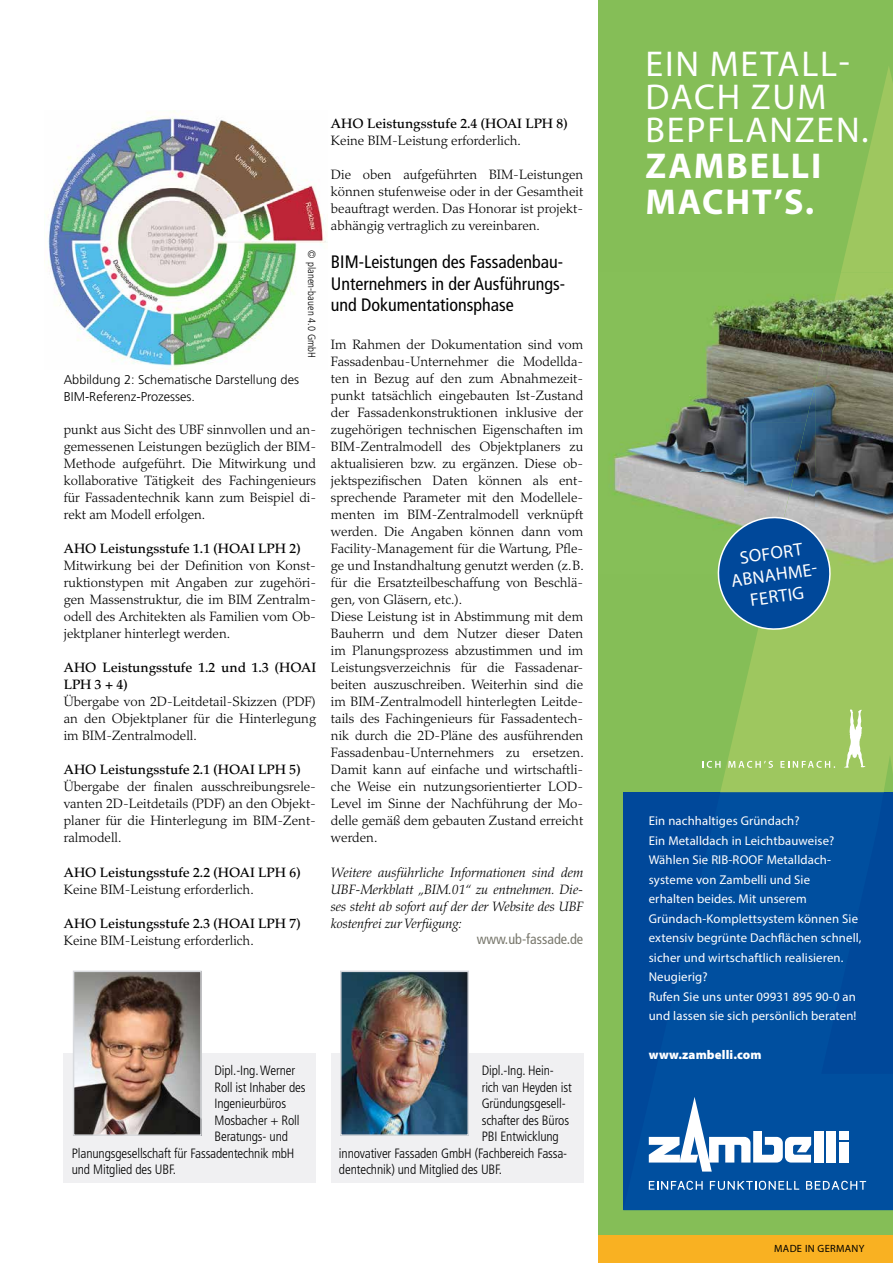
<style>
.page{position:relative;width:893px;height:1263px;background:#fff}
.page>*{position:absolute;margin:0;border:0;box-sizing:border-box;transform-origin:0 0}
.t1{font:36px/33px "Myriad Pro";letter-spacing:.05em;color:#fff}
.t2{font:700 36px/36px "Myriad Pro";letter-spacing:.05em;color:#fff}
.t3{font:condensed 18px/21.3px "Frutiger";color:#000;text-align:justify}
.t4{font:18px/21.6px "Myriad Pro";color:#fff;text-align:center}
.t5{font:condensed 14.25px "Frutiger";color:#79786d}
.t6{font:300 13.5px/17px "Palatino";color:#000;text-align:justify}
.t7{font:300 condensed 13.5px "Frutiger";letter-spacing:-.01em;color:#000}
.t8{font:500 13.5px/17px "Palatino";color:#000}
.t9{font:italic 300 13.5px/17px "Palatino";color:#000;text-align:justify}
.t10{font:300 condensed 13.5px "Frutiger";letter-spacing:-.035em;color:#000}
.t11{font:12.75px/19.5px "Myriad Pro";letter-spacing:.01em;color:#fff}
.t12{font:300 12.75px/17px "Frutiger";color:#000}
.t13{font:900 12.75px "Myriad Pro";letter-spacing:.01em;color:#fff}
.t14{font:300 condensed 10.5px "Frutiger";color:#000}
.t15{font:10.5px "Myriad Pro";letter-spacing:.03em;color:#000}
</style>
<div class="page">
<div style="left:331px;top:1053px;width:252px;height:130px;background:#f0f0f2"></div>
<img style="left:343px;top:973px;width:123px;height:160px">
<div style="left:340px;top:970px;width:129px;height:166px;border:2px solid #d8dade"></div>
<div style="left:64px;top:1053px;width:252px;height:130px;background:#f0f0f2"></div>
<img style="left:76px;top:973px;width:123px;height:160px">
<div style="left:73px;top:970px;width:129px;height:166px;border:2px solid #d8dade"></div>
<img style="left:48px;top:111px;width:278px;height:259px">
<div style="left:598px;top:0;width:295px;height:1263px;background:#85be57"></div>
<svg style="left:720px;top:67px;width:173px;height:725px"></svg>
<div style="left:623px;top:792px;width:270px;height:418px;background:#004f9f"></div>
<div style="left:598px;top:1236px;width:295px;height:27px;background:#f9b122"></div>
<div style="left:814px;top:1131px;width:10px;height:31px;background:#fff"></div>
<div style="left:826px;top:1131px;width:10px;height:31px;background:#fff"></div>
<div style="left:839px;top:1142px;width:9px;height:20px;background:#fff"></div>
<div style="left:839px;top:1131px;width:9px;height:8px;background:#fff"></div>
<svg style="left:649px;top:1097px;width:162px;height:74px;background:#4e85bc"></svg>
<svg style="left:649px;top:1181px;width:54px;height:9px"></svg>
<svg style="left:710px;top:1181px;width:89px;height:9px"></svg>
<svg style="left:806px;top:1181px;width:60px;height:9px"></svg>
<svg style="left:844px;top:709px;width:21px;height:59px"></svg>
<svg style="left:702px;top:761px;width:19px;height:7px"></svg>
<svg style="left:728px;top:761px;width:45px;height:7px"></svg>
<svg style="left:780px;top:761px;width:55px;height:7px"></svg>
<img style="left:613px;top:272px;width:130px;height:247px">
<img style="left:743px;top:272px;width:72px;height:151px">
<img style="left:743px;top:423px;width:28px;height:91px">
<img style="left:815px;top:272px;width:78px;height:301px">
<img style="left:771px;top:382px;width:44px;height:132px">
<svg style="left:715px;top:514px;width:119px;height:119px;background:#377194"></svg>
<svg style="left:778px;top:933px;width:6px;height:9px"></svg>
<p class="t14" style="left:318px;top:250px;width:108px;rotate:90deg">© planen-bauen 4.0 GmbH</p>
<p class="t12" style="left:64px;top:371px;width:237px">Abbildung 2: Schematische Darstellung des<br>BIM-Referenz-Prozesses.</p>
<p class="t6" style="left:64px;top:421px;width:254px">punkt aus Sicht des UBF sinnvollen und an&shy;gemessenen Leistungen bezüglich der BIM-Methode aufgeführt. Die Mitwirkung und kollaborative Tätigkeit des Fachingenieurs für Fassadentechnik kann zum Beispiel di&shy;rekt am Modell erfolgen.</p>
<p class="t8" style="left:64px;top:540px;width:238px">AHO Leistungsstufe 1.1 (HOAI LPH 2)</p>
<p class="t6" style="left:64px;top:557px;width:254px">Mitwirkung bei der Definition von Konst&shy;ruktionstypen mit Angaben zur zugehöri&shy;gen Massenstruktur, die im BIM Zentralm&shy;odell des Architekten als Familien vom Ob&shy;jektplaner hinterlegt werden.</p>
<p class="t8" style="left:64px;top:659px;width:254px">AHO Leistungsstufe 1.2 und 1.3 (HOAI<br>LPH 3 + 4)</p>
<p class="t6" style="left:64px;top:693px;width:254px">Übergabe von 2D-Leitdetail-Skizzen (PDF) an den Objektplaner für die Hinterlegung im BIM-Zentralmodell.</p>
<p class="t8" style="left:64px;top:761px;width:238px">AHO Leistungsstufe 2.1 (HOAI LPH 5)</p>
<p class="t6" style="left:64px;top:779px;width:254px">Übergabe der finalen ausschreibungsrele&shy;vanten 2D-Leitdetails (PDF) an den Objekt&shy;planer für die Hinterlegung im BIM-Zent&shy;ralmodell.</p>
<p class="t8" style="left:64px;top:864px;width:238px">AHO Leistungsstufe 2.2 (HOAI LPH 6)</p>
<p class="t6" style="left:64px;top:881px;width:191px">Keine BIM-Leistung erforderlich.</p>
<p class="t8" style="left:64px;top:915px;width:238px">AHO Leistungsstufe 2.3 (HOAI LPH 7)</p>
<p class="t6" style="left:64px;top:932px;width:191px">Keine BIM-Leistung erforderlich.</p>
<p class="t8" style="left:331px;top:115px;width:238px">AHO Leistungsstufe 2.4 (HOAI LPH 8)</p>
<p class="t6" style="left:331px;top:132px;width:191px">Keine BIM-Leistung erforderlich.</p>
<p class="t6" style="left:331px;top:166px;width:254px;text-align:left">Die oben aufgeführten BIM-Leistungen können stufenweise oder in der Gesamtheit beauftragt werden. Das Honorar ist projekt&shy;abhängig vertraglich zu vereinbaren.</p>
<h2 class="t3" style="left:331px;top:252px;width:236px">BIM-Leistungen des Fassadenbau-Unternehmers in der Ausführungs&shy;und Dokumentationsphase</h2>
<p class="t6" style="left:331px;top:336px;width:254px;text-align:left">Im Rahmen der Dokumentation sind vom Fassadenbau-Unternehmer die Modellda&shy;ten in Bezug auf den zum Abnahmezeit&shy;punkt tatsächlich eingebauten Ist-Zustand der Fassadenkonstruktionen inklusive der zugehörigen technischen Eigenschaften im BIM-Zentralmodell des Objektplaners zu aktualisieren bzw. zu ergänzen. Diese ob&shy;jektspezifischen Daten können als ent&shy;sprechende Parameter mit den Modellele&shy;menten im BIM-Zentralmodell verknüpft werden. Die Angaben können dann vom Facility-Management für die Wartung, Pfle&shy;ge und Instandhaltung genutzt werden (z.B. für die Ersatzteilbeschaffung von Beschlä&shy;gen, von Gläsern, etc.).<br>Diese Leistung ist in Abstimmung mit dem Bauherrn und dem Nutzer dieser Daten im Planungsprozess abzustimmen und im Leistungsverzeichnis für die Fassadenar&shy;beiten auszuschreiben. Weiterhin sind die im BIM-Zentralmodell hinterlegten Leitde&shy;tails des Fachingenieurs für Fassadentech&shy;nik durch die 2D-Pläne des ausführenden Fassadenbau-Unternehmers zu ersetzen.<br>Damit kann auf einfache und wirtschaftli&shy;che Weise ein nutzungsorientierter LOD-Level im Sinne der Nachführung der Mo&shy;delle gemäß dem gebauten Zustand erreicht werden.</p>
<p class="t9" style="left:331px;top:864px;width:254px">Weitere ausführliche Informationen sind dem UBF-Merkblatt „BIM.01“ zu entnehmen. Die&shy;ses steht ab sofort auf der der Website des UBF kostenfrei zur Verfügung:</p>
<p class="t5" style="left:477px;top:931px;width:108px">www.ub-fassade.de</p>
<p class="t7" style="left:215px;top:1063px;width:82px">Dipl.-I ng. Werner</p>
<p class="t7" style="left:215px;top:1079px;width:92px">Roll ist I nhaber des</p>
<p class="t7" style="left:215px;top:1096px;width:73px">I ngenieurbüros</p>
<p class="t7" style="left:215px;top:1112px;width:87px">Mosbacher + Roll</p>
<p class="t7" style="left:215px;top:1129px;width:75px">Beratungs- und</p>
<p class="t7" style="left:72px;top:1145px;width:222px">Planungsgesellschaft für Fassadentechnik mbH</p>
<p class="t7" style="left:72px;top:1162px;width:106px">und M itglied des UB F.</p>
<p class="t7" style="left:482px;top:1063px;width:74px">Dipl.-Ing. Hein-</p>
<p class="t7" style="left:482px;top:1079px;width:92px">rich van Heyden ist</p>
<p class="t7" style="left:482px;top:1096px;width:85px">Gründungsgesell-</p>
<p class="t7" style="left:482px;top:1112px;width:89px">schafter des Büros</p>
<p class="t7" style="left:482px;top:1129px;width:79px">PBI Entwicklung</p>
<p class="t10" style="left:339px;top:1145px;width:230px">innovativer Fassaden GmbH (Fachbereich Fassa-</p>
<p class="t7" style="left:339px;top:1162px;width:165px">dentechnik) und M itglied des UB F.</p>
<h1 class="t1" style="left:646px;top:47px;width:225px">EIN METALL-<br>DACH ZUM<br>BEPFLANZEN.</h1>
<h1 class="t2" style="left:646px;top:147px;width:177px">ZAMBELLI<br>MACHT’S.</h1>
<h2 class="t4" style="left:727px;top:548px;width:92px;rotate:-8deg">SOFORT<br>ABNAHME-<br>FERTIG</h2>
<p class="t11" style="left:649px;top:811px;width:214px">Ein nachhaltiges Gründach?<br>Ein Metalldach in Leichtbauweise?<br>Wählen Sie RIB-ROOF Metalldach&shy;systeme von Zambelli und Sie<br>erhalten beides. Mit unserem<br>Gründach- Komplettsystem können Sie extensiv begrünte Dach ächen schnell, sicher und wirtschaftlich realisieren.<br>Neugierig?<br>Rufen Sie uns unter 09931 895 90-0 an und lassen sie sich persönlich beraten!</p>
<p class="t13" style="left:649px;top:1046px;width:114px">www.zambelli.com</p>
<p class="t15" style="left:774px;top:1242px;width:92px">MADE IN GERMANY</p>
</div>
